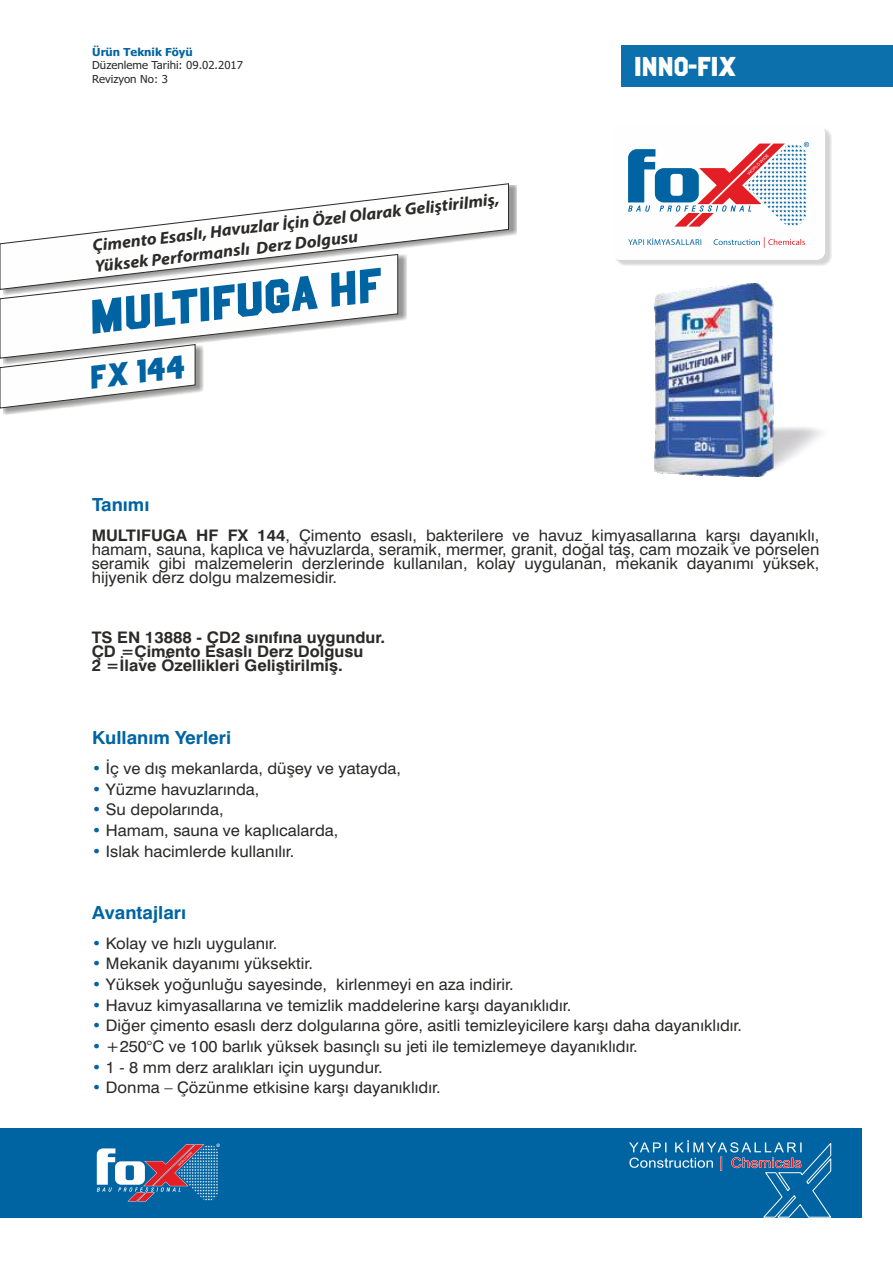
<style>
.page{position:relative;width:893px;height:1263px;background:#fff}
.page>*{position:absolute;margin:0;border:0;box-sizing:border-box;transform-origin:0 0}
.t1{font:46.5px "Eckhardt Poster Display JNL";color:#0064a2;scale:1.04 1}
.t2{font:31.65px "Eckhardt Poster Display JNL";color:#0064a2;scale:1.04 1}
.t3{font:26.55px "Eckhardt Poster Display JNL";color:#fefefe;scale:1.04 1}
.t4{font:700 18px "Swiss 721 BT";color:#0064a2;scale:1.04 1}
.t5{font:italic 700 16.95px/20.4px "Myriad Pro";color:#2b2a29;scale:1.04 1}
.t6{font:15.9px/14px "Swiss 721 BT";color:#2b2a29;text-align:justify;scale:1.04 1}
.t7{font:700 15.9px/14px "Swiss 721 BT";color:#2b2a29;scale:1.04 1}
.t8{font:10.95px/13.2px "Tahoma";color:#2b2a29;scale:1.04 1}
.t9{font:700 10.95px "Tahoma";color:#0064a2;scale:1.04 1}
.s1{font-weight:700}
.s2{color:#0064a2}
</style>
<div class="page">
<div style="left:0;top:1128px;width:861px;height:89px;background:#0064a2"></div>
<svg style="left:629px;top:1140px;width:203px;height:78px"></svg>
<div style="left:622px;top:46px;width:271px;height:41px;background:#0b70ac"></div>
<img style="left:655px;top:284px;width:167px;height:192px">
<img style="left:616px;top:129px;width:215px;height:137px">
<div style="left:612px;top:125px;width:213px;height:135px;background:#fefefe;border-radius:9px"></div>
<svg style="left:628px;top:142px;width:181px;height:106px"></svg>
<svg style="left:97px;top:1143px;width:123px;height:58px"></svg>
<div style="left:3px;top:185px;width:514px;height:230px;background:#2b2a29;opacity:.49"></div>
<svg style="left:0;top:183px;width:509px;height:225px"></svg>
<p class="t9" style="left:92px;top:48px;width:98px">Ürün Teknik Föyü</p>
<p class="t8" style="left:92px;top:60px;width:147px">Düzenleme Tarihi : 09.02.2017<br>Revizyon No : 3</p>
<h3 class="t3" style="left:634px;top:51px;width:100px">INNO-fix</h3>
<p class="t5" style="left:92px;top:239px;width:395px;rotate:-7deg">Çimento Esaslı, Havuzlar İçin Özel Olarak Geliştirilmiş,<br>Yüksek Performanslı Derz Dolgusu</p>
<h1 class="t1" style="left:86px;top:290px;width:284px;rotate:-6deg">MULTIFUGA HF</h1>
<h2 class="t2" style="left:87px;top:359px;width:93px;rotate:-6deg">FX 144</h2>
<p class="t4" style="left:92px;top:498px;width:56px">Tanımı</p>
<p class="t6" style="left:92px;top:530px;width:701px"><span class="s1">MULTIFUGA HF FX 144</span>, Çimento esaslı, bakterilere ve havuz kimyasallarına karşı dayanıklı, hamam, sauna, kaplıca ve havuzlarda, seramik, mermer, granit, doğal taş, cam mozaik ve porselen seramik gibi malzemelerin derzlerinde kullanılan, kolay uygulanan, mekanik dayanımı yüksek, hijyenik derz dolgu malzemesidir.</p>
<p class="t7" style="left:92px;top:632px;width:284px">TS EN 13888 - ÇD2 sınıfına uygundur.<br>ÇD =Çimento Esaslı Derz Dolgusu<br>2 =İlave Özellikleri Geliştirilmiş.</p>
<p class="t4" style="left:92px;top:730px;width:135px">Kullanım Yerleri</p>
<p class="t6" style="left:92px;top:763px;width:299px"><span class="s2">•</span> İç ve dış mekanlarda, düşey ve yatayda,</p>
<p class="t6" style="left:92px;top:783px;width:163px"><span class="s2">•</span> Yüzme havuzlarında,</p>
<p class="t6" style="left:92px;top:804px;width:128px"><span class="s2">•</span> Su depolarında,</p>
<p class="t6" style="left:92px;top:825px;width:239px"><span class="s2">•</span> Hamam, sauna ve kaplıcalarda,</p>
<p class="t6" style="left:92px;top:845px;width:196px"><span class="s2">•</span> Islak hacimlerde kullanılır.</p>
<p class="t4" style="left:92px;top:905px;width:92px">Avantajları</p>
<p class="t6" style="left:92px;top:937px;width:180px"><span class="s2">•</span> Kolay ve hızlı uygulanır.</p>
<p class="t6" style="left:92px;top:958px;width:214px"><span class="s2">•</span> Mekanik dayanımı yüksektir.</p>
<p class="t6" style="left:92px;top:979px;width:407px"><span class="s2">•</span> Yüksek yoğunluğu sayesinde, kirlenmeyi en aza indirir.</p>
<p class="t6" style="left:92px;top:999px;width:463px"><span class="s2">•</span> Havuz kimyasallarına ve temizlik maddelerine karşı dayanıklıdır.</p>
<p class="t6" style="left:92px;top:1020px;width:627px"><span class="s2">•</span> Diğer çimento esaslı derz dolgularına göre, asitli temizleyicilere karşı daha dayanıklıdır.</p>
<p class="t6" style="left:92px;top:1041px;width:527px"><span class="s2">•</span> +250°C ve 100 barlık yüksek basınçlı su jeti ile temizlemeye dayanıklıdır.</p>
<p class="t6" style="left:92px;top:1061px;width:281px"><span class="s2">•</span> 1 - 8 mm derz aralıkları için uygundur.</p>
<p class="t6" style="left:92px;top:1082px;width:337px"><span class="s2">•</span> Donma – Çözünme etkisine karşı dayanıklıdır.</p>
</div>
